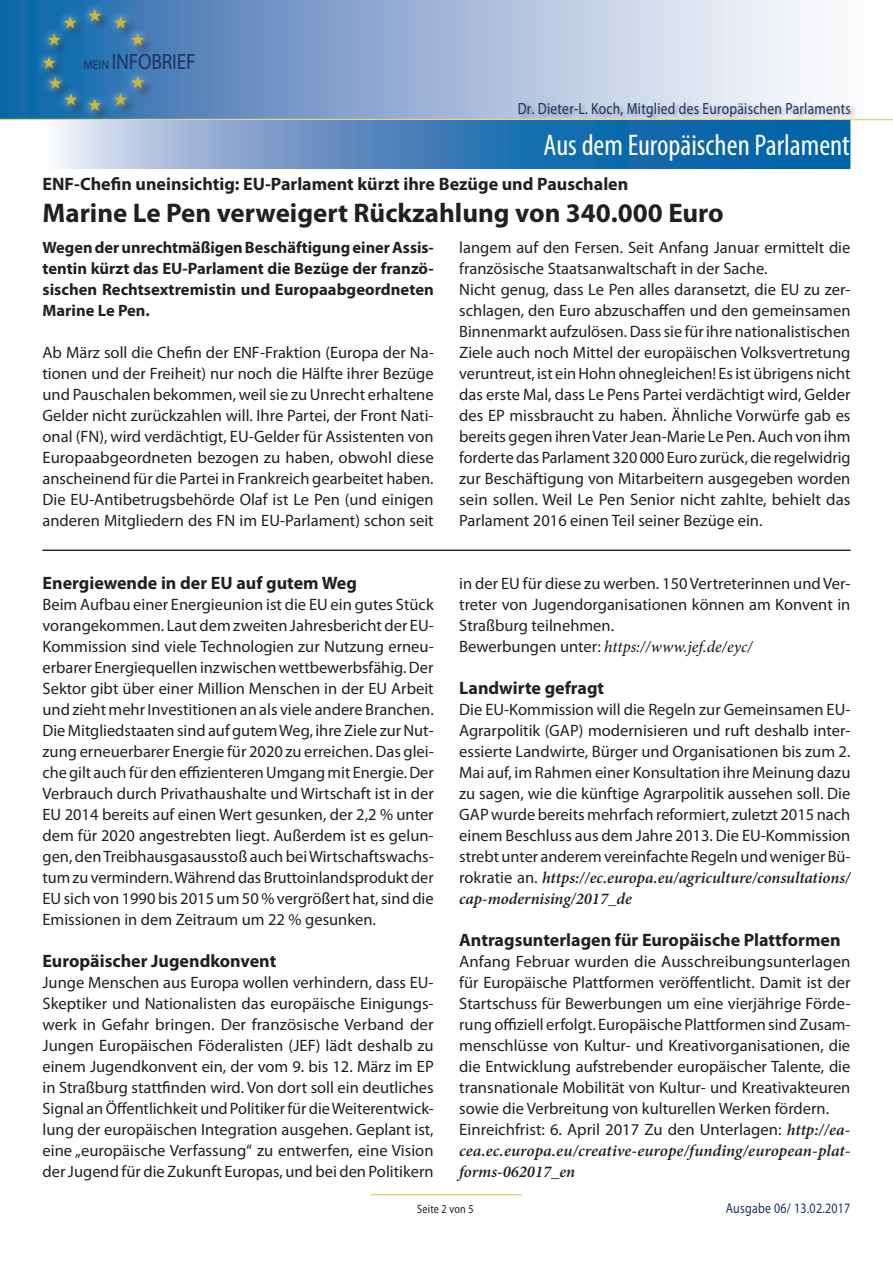
<style>
.page{position:relative;width:893px;height:1263px;background:#fff}
.page>*{position:absolute;margin:0;border:0;box-sizing:border-box;transform-origin:0 0}
.t1{font:condensed 30px "Myriad Pro";color:#fff}
.t2{font:700 27px "Myriad Pro";color:#231f20}
.t3{font:22.05px "Myriad Pro";letter-spacing:-.01em;color:#1b325f;scale:.88 1}
.t4{font:700 18px "Myriad Pro";color:#231f20}
.t5{font:16.5px/21px "Myriad Pro";color:#231f20;text-align:justify}
.t6{font:italic 600 16.5px/21px "Minion Pro";color:#231f20}
.t7{font:700 16.5px/21px "Myriad Pro";color:#231f20;text-align:justify}
.t8{font:italic 500 16.5px "Minion Pro";color:#231f20}
.t9{font:16.2px "Myriad Pro";letter-spacing:.02em;color:#1b325f;scale:.83 1}
.t10{font:14.4px "Myriad Pro";letter-spacing:.02em;color:#1b325f;scale:.83 1}
.t11{font:12.15px "Myriad Pro";letter-spacing:.02em;color:#231f20;scale:.83 1}
.s1{font-size:12.75px}
.s2{font-family:"Myriad Pro";font-weight:400;font-style:normal}
.s3{font-family:"Minion Pro";font-weight:600;font-style:italic}
</style>
<div class="page">
<svg style="left:0;top:0;width:893px;height:119px;background:#a6bcdb"></svg>
<div style="left:41px;top:8px;width:114px;height:114px;background:#231f20;opacity:.75"></div>
<div style="left:34px;top:2px;width:118px;height:117px;background:#fff;opacity:.75"></div>
<svg style="left:88px;top:9px;width:13px;height:12px"></svg>
<svg style="left:43px;top:56px;width:13px;height:13px"></svg>
<svg style="left:88px;top:99px;width:13px;height:12px"></svg>
<svg style="left:114px;top:76px;width:30px;height:29px"></svg>
<svg style="left:49px;top:77px;width:28px;height:28px"></svg>
<svg style="left:48px;top:16px;width:29px;height:30px"></svg>
<svg style="left:114px;top:16px;width:30px;height:30px"></svg>
<div style="left:517px;top:100px;width:340px;height:24px;background:#231f20;opacity:.39"></div>
<hr style="left:0;top:119px;width:893px;height:1px;background:#e0d584">
<hr style="left:371px;top:1194px;width:151px;height:1px;background:#e0d584">
<svg style="left:56px;top:123px;width:791px;height:43px;background:#4d89bd"></svg>
<hr style="left:43px;top:550px;width:807px;height:1px;background:#231f20">
<h3 class="t3" style="left:83px;top:48px;width:129px"><span class="s1">MEIN</span> INFOBRIEF</h3>
<p class="t9" style="left:518px;top:98px;width:403px">Dr. Dieter-L. Koch, Mitglied des Europäischen Parlaments</p>
<h1 class="t1" style="left:543px;top:127px;width:308px">Aus dem Europäischen Parlament</h1>
<p class="t4" style="left:43px;top:172px;width:587px">ENF-Chefin uneinsichtig: EU-Parlament kürzt ihre Bezüge und Pauschalen</p>
<h2 class="t2" style="left:43px;top:195px;width:683px">Marine Le Pen verweigert Rückzahlung von 340.000 Euro</h2>
<p class="t7" style="left:43px;top:236px;width:393px">Wegen der unrechtmäßigen Beschäftigung einer Assis&shy;tentin kürzt das EU-Parlament die Bezüge der franzö&shy;sischen Rechtsextremistin und Europaabgeordneten Marine Le Pen.</p>
<p class="t5" style="left:43px;top:341px;width:393px">Ab März soll die Chefin der ENF-Fraktion (Europa der Na&shy;tionen und der Freiheit) nur noch die Hälfte ihrer Bezüge und Pauschalen bekommen, weil sie zu Unrecht erhaltene Gelder nicht zurückzahlen will. Ihre Partei, der Front Nati&shy;onal (FN), wird verdächtigt, EU-Gelder für Assistenten von Europaabgeordneten bezogen zu haben, obwohl diese anscheinend für die Partei in Frankreich gearbeitet haben.<br>Die EU-Antibetrugsbehörde Olaf ist Le Pen (und einigen anderen Mitgliedern des FN im EU-Parlament) schon seit</p>
<p class="t4" style="left:43px;top:571px;width:316px">Energiewende in der EU auf gutem Weg</p>
<p class="t5" style="left:43px;top:593px;width:393px">Beim Aufbau einer Energieunion ist die EU ein gutes Stück vorangekommen. Laut dem zweiten Jahresbericht der EU-Kommission sind viele Technologien zur Nutzung erneu&shy;erbarer Energiequellen inzwischen wettbewerbsfähig. Der Sektor gibt über einer Million Menschen in der EU Arbeit und zieht mehr Investitionen an als viele andere Branchen.<br>Die Mitgliedstaaten sind auf gutem Weg, ihre Ziele zur Nut&shy;zung erneuerbarer Energie für 2020 zu erreichen. Das glei&shy;che gilt auch für den effizienteren Umgang mit Energie. Der Verbrauch durch Privathaushalte und Wirtschaft ist in der EU 2014 bereits auf einen Wert gesunken, der 2,2 % unter dem für 2020 angestrebten liegt. Außerdem ist es gelun&shy;gen, den Treibhausgasausstoß auch bei Wirtschaftswachs&shy;tum zu vermindern. Während das Bruttoinlandsprodukt der EU sich von 1990 bis 2015 um 50 % vergrößert hat, sind die Emissionen in dem Zeitraum um 22 % gesunken.</p>
<p class="t4" style="left:43px;top:949px;width:235px">Europäischer Jugendkonvent</p>
<p class="t5" style="left:43px;top:971px;width:393px">Junge Menschen aus Europa wollen verhindern, dass EU-Skeptiker und Nationalisten das europäische Einigungs&shy;werk in Gefahr bringen. Der französische Verband der Jungen Europäischen Föderalisten (JEF) lädt deshalb zu einem Jugendkonvent ein, der vom 9. bis 12. März im EP in Straßburg stattfinden wird. Von dort soll ein deutliches Signal an Öffentlichkeit und Politiker für die Weiterentwick&shy;lung der europäischen Integration ausgehen. Geplant ist, eine „europäische Verfassung“ zu entwerfen, eine Vision der Jugend für die Zukunft Europas, und bei den Politikern</p>
<p class="t5" style="left:459px;top:236px;width:393px;text-align:left">langem auf den Fersen. Seit Anfang Januar ermittelt die französische Staatsanwaltschaft in der Sache.<br>Nicht genug, dass Le Pen alles daransetzt, die EU zu zer&shy;schlagen, den Euro abzuschaffen und den gemeinsamen Binnenmarkt aufzulösen. Dass sie für ihre nationalistischen Ziele auch noch Mittel der europäischen Volksvertretung veruntreut, ist ein Hohn ohnegleichen! Es ist übrigens nicht das erste Mal, dass Le Pens Partei verdächtigt wird, Gelder des EP missbraucht zu haben. Ähnliche Vorwürfe gab es bereits gegen ihren Vater Jean-Marie Le Pen. Auch von ihm forderte das Parlament 320 000 Euro zurück, die regelwidrig zur Beschäftigung von Mitarbeitern ausgegeben worden sein sollen. Weil Le Pen Senior nicht zahlte, behielt das Parlament 2016 einen Teil seiner Bezüge ein.</p>
<p class="t5" style="left:459px;top:572px;width:393px">in der EU für diese zu werben. 150 Vertreterinnen und Ver&shy;treter von Jugendorganisationen können am Konvent in Straßburg teilnehmen.</p>
<p class="t8" style="left:459px;top:635px;width:295px"><span class="s2">Bewerbungen unter:</span> https://www.jef.de/eyc/</p>
<p class="t4" style="left:459px;top:676px;width:146px">Landwirte gefragt</p>
<p class="t5" style="left:459px;top:698px;width:393px">Die EU-Kommission will die Regeln zur Gemeinsamen EU-Agrarpolitik (GAP) modernisieren und ruft deshalb inter&shy;essierte Landwirte, Bürger und Organisationen bis zum 2.<br>Mai auf, im Rahmen einer Konsultation ihre Meinung dazu zu sagen, wie die künftige Agrarpolitik aussehen soll. Die GAP wurde bereits mehrfach reformiert, zuletzt 2015 nach einem Beschluss aus dem Jahre 2013. Die EU-Kommission strebt unter anderem vereinfachte Regeln und weniger Bü-</p>
<p class="t6" style="left:459px;top:867px;width:393px"><span class="s2">rokratie an.</span> https://ec.europa.eu/agriculture/consultations/ cap-modernising/2017_de</p>
<p class="t4" style="left:459px;top:928px;width:383px">Antragsunterlagen für Europäische Plattformen</p>
<p class="t5" style="left:459px;top:950px;width:393px;text-align:left">Anfang Februar wurden die Ausschreibungsunterlagen für Europäische Plattformen veröffentlicht. Damit ist der Startschuss für Bewerbungen um eine vierjährige Förde&shy;rung offiziell erfolgt. Europäische Plattformen sind Zusam&shy;menschlüsse von Kultur- und Kreativorganisationen, die die Entwicklung aufstrebender europäischer Talente, die transnationale Mobilität von Kultur- und Kreativakteuren sowie die Verbreitung von kulturellen Werken fördern.<br>Einreichfrist: 6. April 2017 Zu den Unterlagen: <span class="s3">http://ea-</span></p>
<p class="t6" style="left:459px;top:1140px;width:393px">cea.ec.europa.eu/creative-europe/funding/european-plat&shy;forms-062017_en</p>
<p class="t11" style="left:417px;top:1201px;width:69px">Seite 2 von 5</p>
<p class="t10" style="left:726px;top:1199px;width:152px">Ausgabe 06/ 13.02.2017</p>
</div>
